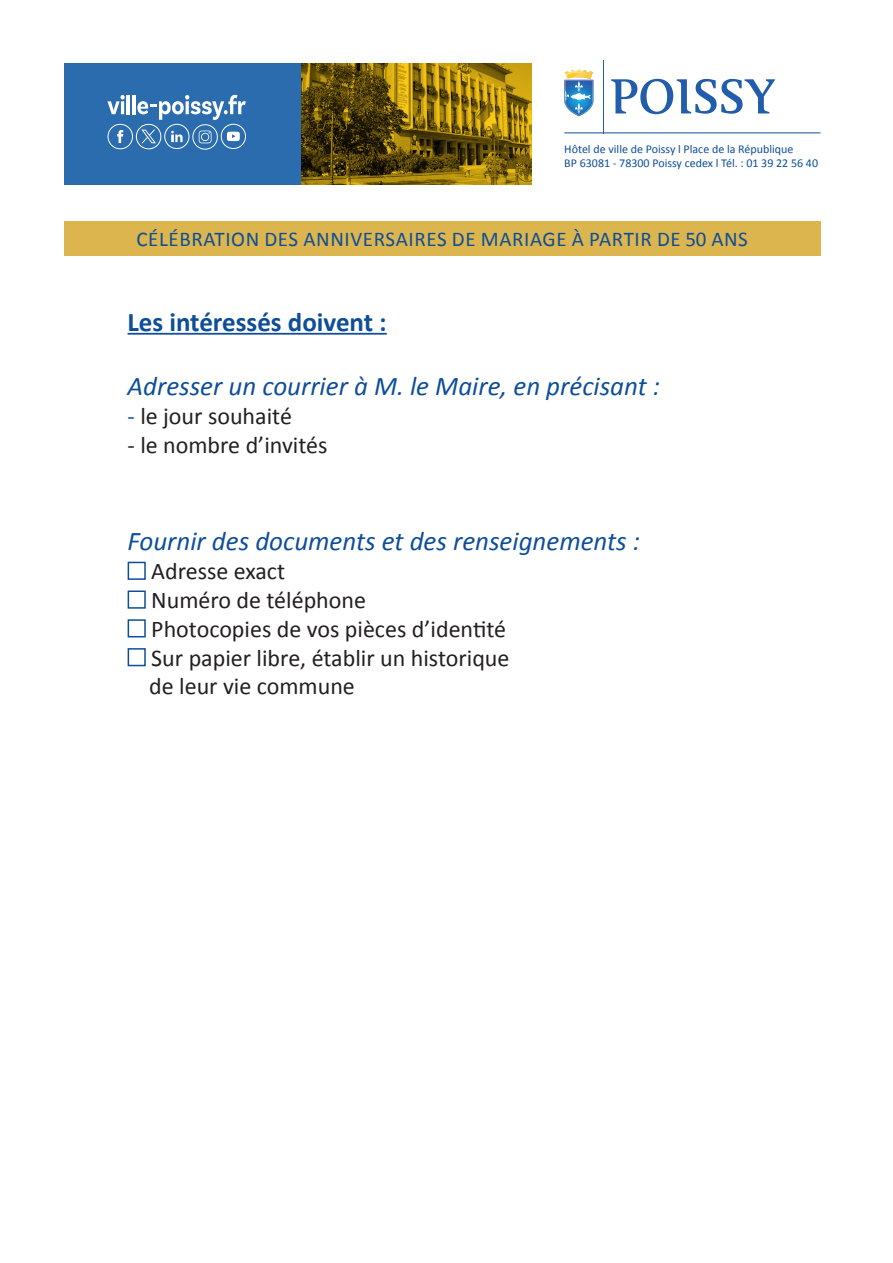
<style>
.page{position:relative;width:893px;height:1263px;background:#fff}
.page>*{position:absolute;margin:0;border:0;box-sizing:border-box;transform-origin:0 0}
.t1{font:italic 27px "Calibri";color:#0e4e98}
.t2{font:700 27px "Calibri";color:#0e4e98}
.t3{font:24px/28.8px "Calibri";color:#231f20}
.t4{font:21px "Calibri";letter-spacing:.03em;color:#0e4e98}
.t5{font:12px/14.4px "Calibri";color:#0e4e98}
.s1{color:#0e4e98}
</style>
<div class="page">
<div style="left:64px;top:64px;width:468px;height:121px;background:#2a6cae"></div>
<img style="left:301px;top:64px;width:231px;height:121px">
<div style="left:64px;top:221px;width:756px;height:35px;background:#dcb54e"></div>
<hr style="left:564px;top:133px;width:256px;height:1px;background:#0e4e98">
<hr style="left:128px;top:333px;width:259px;height:2px;background:#0e4e98">
<svg style="left:107px;top:95px;width:139px;height:55px"></svg>
<svg style="left:564px;top:71px;width:29px;height:45px"></svg>
<img style="left:571px;top:74px;width:20px;height:5px">
<img style="left:565px;top:70px;width:27px;height:4px">
<hr style="left:603px;top:60px;width:1px;height:73px;background:#215dab">
<svg style="left:611px;top:79px;width:164px;height:35px"></svg>
<p class="t5" style="left:564px;top:141px;width:255px">Hôtel de ville de Poissy l Place de la République<br>BP 63081 - 78300 Poissy cedex l Tél. : 01 39 22 56 40</p>
<p class="t4" style="left:136px;top:225px;width:613px">CÉLÉBRATION DES ANNIVERSAIRES DE MARIAGE À PARTIR DE 50 ANS</p>
<p class="t2" style="left:128px;top:303px;width:261px">Les intéressés doivent :</p>
<p class="t1" style="left:128px;top:368px;width:534px">Adresser un courrier à M. le Maire, en précisant :</p>
<p class="t3" style="left:128px;top:401px;width:166px"><span class="s1">-</span> le jour souhaité</p>
<p class="t3" style="left:128px;top:430px;width:201px">- le nombre d’invités</p>
<p class="t1" style="left:128px;top:523px;width:514px">Fournir des documents et des renseignements :</p>
<p class="t3" style="left:128px;top:556px;width:159px"><span class="s1">■</span> Adresse exact</p>
<p class="t3" style="left:128px;top:585px;width:240px"><span class="s1">■</span> Numéro de téléphone</p>
<p class="t3" style="left:128px;top:614px;width:380px"><span class="s1">■</span> Photocopies de vos pièces d’identité</p>
<p class="t3" style="left:149px;top:642px;width:362px;text-indent:-22px"><span class="s1">■</span> Sur papier libre, établir un historique de leur vie commune</p>
</div>
